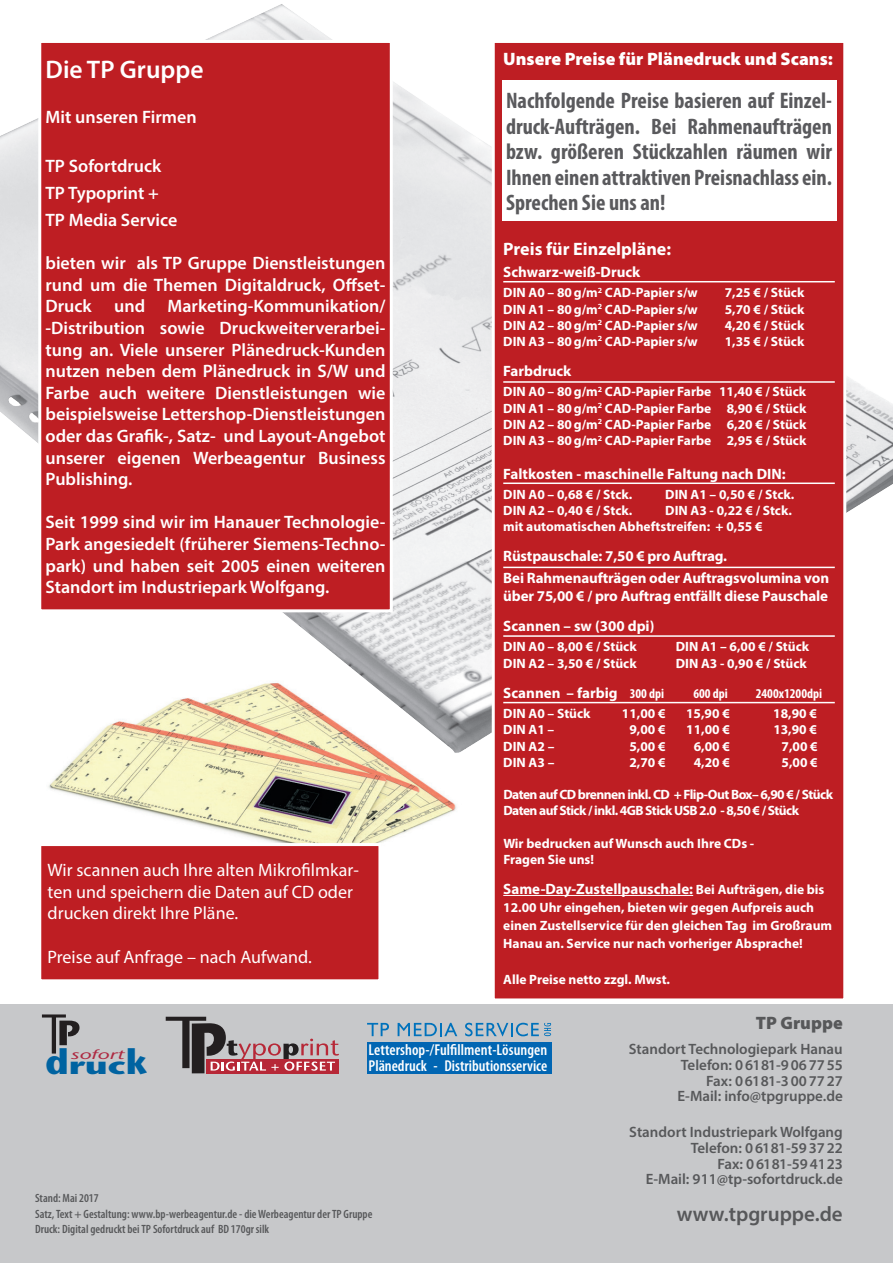
<style>
.page{position:relative;width:893px;height:1263px;background:#fff}
.page>*{position:absolute;margin:0;border:0;box-sizing:border-box;transform-origin:0 0}
.t1{font:600 25.5px "Myriad Pro";color:#fff}
.t2{font:700 24.6px "Stone Sans";color:#0063a1;scale:1.43 1}
.t3{font:700 condensed 22.5px/25.5px "Myriad Pro";color:#5a5a5d;text-align:justify}
.t4{font:600 21px "Myriad Pro";color:#57585a}
.t5{font:600 18px/21.6px "Myriad Pro";color:#fff;text-align:justify}
.t6{font:18px/21.6px "Myriad Pro";color:#fff}
.t7{font:900 18px "Myriad Pro";color:#fff}
.t8{font:700 18px "Myriad Pro";color:#fff}
.t9{font:900 18px "Myriad Pro";color:#57585a}
.t10{font:600 condensed 15.75px/15.8px "Myriad Pro";color:#fff}
.t11{font:700 15px/21.6px "Myriad Pro";letter-spacing:-.005em;color:#fff}
.t12{font:600 15px/15.8px "Myriad Pro";color:#57585a;text-align:right}
.t13{font:700 13.5px/16.2px "Myriad Pro";color:#fff}
.t14{font:700 13.5px/16.2px "Myriad Pro";letter-spacing:-.04em;color:#fff}
.t15{font:700 condensed 13.5px "Myriad Pro";color:#fff}
.t16{font:italic 13.2px "Stone Sans";color:#ae2a42;scale:1.74 1}
.t17{font:600 condensed 12px/15.8px "Myriad Pro";color:#57585a}
.s1{font-stretch:condensed;font-size:13.5px}
.s2{font-size:13.5px}
.s3{font-size:35.1px}
</style>
<div class="page">
<img style="left:167px;top:817px;width:272px;height:26px">
<div style="left:0;top:1005px;width:893px;height:258px;background:#c7c8ca"></div>
<img style="left:0;top:4px;width:893px;height:813px">
<div style="left:493px;top:41px;width:352px;height:959px;background:#be1e23"></div>
<hr style="left:503px;top:895px;width:190px;height:1px;background:#fff">
<div style="left:492px;top:40px;width:354px;height:961px;border:3px solid #fff"></div>
<div style="left:40px;top:41px;width:351px;height:570px;background:#be1e23"></div>
<div style="left:38px;top:40px;width:355px;height:572px;border:3px solid #fff"></div>
<div style="left:40px;top:844px;width:340px;height:137px;background:#be1e23"></div>
<div style="left:38px;top:843px;width:343px;height:139px;border:3px solid #fff"></div>
<div style="left:502px;top:81px;width:334px;height:140px;background:#fff"></div>
<svg style="left:42px;top:1014px;width:38px;height:39px"></svg>
<svg style="left:166px;top:1017px;width:173px;height:56px"></svg>
<svg style="left:367px;top:1023px;width:22px;height:13px"></svg>
<svg style="left:398px;top:1023px;width:59px;height:13px"></svg>
<svg style="left:465px;top:1023px;width:86px;height:13px"></svg>
<div style="left:367px;top:1042px;width:184px;height:32px;background:#0166b3"></div>
<hr style="left:503px;top:281px;width:332px;height:1px;background:#fff">
<hr style="left:503px;top:381px;width:332px;height:2px;background:#fff">
<hr style="left:503px;top:482px;width:332px;height:2px;background:#fff">
<hr style="left:503px;top:567px;width:332px;height:1px;background:#fff">
<hr style="left:503px;top:635px;width:332px;height:2px;background:#fff">
<hr style="left:503px;top:702px;width:332px;height:1px;background:#fff">
<h1 class="t1" style="left:46px;top:53px;width:159px">Die TP Gruppe</h1>
<h3 class="t5" style="left:46px;top:106px;width:153px">Mit unseren Firmen</h3>
<h3 class="t5" style="left:46px;top:152px;width:133px;line-height:27px;text-align:left">TP Sofortdruck<br>TP Typoprint +<br>TP Media Service</h3>
<p class="t5" style="left:46px;top:252px;width:342px">bieten wir als TP Gruppe Dienstleistungen rund um die Themen Digitaldruck, Offset-Druck und Marketing-Kommunikation/ -Distribution sowie Druckweiterverarbei&shy;tung an. Viele unserer Plänedruck-Kunden nutzen neben dem Plänedruck in S/W und Farbe auch weitere Dienstleistungen wie beispielsweise Lettershop-Dienstleistungen oder das Grafik-, Satz- und Layout-Angebot unserer eigenen Werbeagentur Business Publishing.</p>
<h3 class="t5" style="left:46px;top:511px;width:341px">Seit 1999 sind wir im Hanauer Technologie-Park angesiedelt (früherer Siemens-Techno&shy;park) und haben seit 2005 einen weiteren Standort im Industriepark Wolfgang.</h3>
<h3 class="t6" style="left:48px;top:859px;width:313px">Wir scannen auch Ihre alten Mikrofilmkar&shy;ten und speichern die Daten auf CD oder drucken direkt Ihre Pläne.</h3>
<h3 class="t6" style="left:48px;top:945px;width:266px">Preise auf Anfrage – nach Aufwand.</h3>
<h3 class="t7" style="left:503px;top:47px;width:331px">Unsere Preise für Plänedruck und Scans:</h3>
<h3 class="t3" style="left:506px;top:88px;width:328px">Nachfolgende Preise basieren auf Einzel&shy;druck-Aufträgen. Bei Rahmenaufträgen bzw. größeren Stückzahlen räumen wir Ihnen einen attraktiven Preisnachlass ein.<br>Sprechen Sie uns an!</h3>
<h3 class="t8" style="left:503px;top:237px;width:169px">Preis für Einzelpläne:</h3>
<p class="t11" style="left:503px;top:260px;width:139px">Schwarz-weiß-Druck</p>
<p class="t13" style="left:503px;top:284px;width:196px">DIN A0 – 80g/m<sup>2</sup> CAD-Papier s/w</p>
<p class="t13" style="left:725px;top:284px;width:81px">7,25 € / Stück</p>
<p class="t13" style="left:503px;top:300px;width:196px">DIN A1 – 80g/m<sup>2</sup> CAD-Papier s/w</p>
<p class="t13" style="left:725px;top:300px;width:81px">5,70 € / Stück</p>
<p class="t13" style="left:503px;top:317px;width:196px">DIN A2 – 80g/m<sup>2</sup> CAD-Papier s/w</p>
<p class="t13" style="left:725px;top:317px;width:81px">4,20 € / Stück</p>
<p class="t13" style="left:503px;top:333px;width:196px">DIN A3 – 80g/m<sup>2</sup> CAD-Papier s/w</p>
<p class="t13" style="left:725px;top:333px;width:81px">1,35 € / Stück</p>
<p class="t11" style="left:503px;top:360px;width:70px">Farbdruck</p>
<p class="t13" style="left:503px;top:383px;width:305px;text-align:justify">DIN A0 – 80g/m<sup>2</sup> CAD-Papier Farbe 11,40 € / Stück DIN A1 – 80g/m<sup>2</sup> CAD-Papier Farbe 8,90 € / Stück DIN A2 – 80g/m<sup>2</sup> CAD-Papier Farbe 6,20 € / Stück DIN A3 – 80g/m<sup>2</sup> CAD-Papier Farbe 2,95 € / Stück</p>
<p class="t11" style="left:503px;top:463px;width:284px">Faltkosten - maschinelle Faltung nach DIN:</p>
<p class="t13" style="left:503px;top:486px;width:131px">DIN A0 – 0,68 € / Stck.</p>
<p class="t13" style="left:665px;top:486px;width:131px">DIN A1 – 0,50 € / Stck.</p>
<p class="t13" style="left:503px;top:502px;width:131px">DIN A2 – 0,40 € / Stck.</p>
<p class="t13" style="left:503px;top:502px;width:290px;text-indent:162px">DIN A3 - 0,22 € / Stck. mit automatischen Abheftstreifen: + 0,55 €</p>
<p class="t11" style="left:503px;top:545px;width:327px">Rüstpauschale: 7,50 € pro Auftrag.<br>Bei Rahmenaufträgen oder Auftragsvolumina von</p>
<p class="t11" style="left:503px;top:580px;width:326px;line-height:30px">über 75,00 € / pro Auftrag entfällt diese Pauschale<br>Scannen – sw (300 dpi)</p>
<p class="t13" style="left:503px;top:638px;width:135px">DIN A0 – 8,00 € / Stück</p>
<p class="t13" style="left:676px;top:638px;width:135px">DIN A1 – 6,00 € / Stück</p>
<p class="t13" style="left:503px;top:655px;width:135px">DIN A2 – 3,50 € / Stück</p>
<p class="t13" style="left:676px;top:655px;width:133px">DIN A3 - 0,90 € / Stück</p>
<p class="t11" style="left:503px;top:681px;width:162px">Scannen – farbig <span class="s1">300 dpi</span></p>
<p class="t15" style="left:693px;top:685px;width:36px">600 dpi</p>
<p class="t15" style="left:756px;top:685px;width:68px">2400x1200dpi</p>
<p class="t13" style="left:503px;top:705px;width:89px">DIN A0 – Stück</p>
<p class="t13" style="left:622px;top:705px;width:45px">11,00 €</p>
<p class="t13" style="left:686px;top:705px;width:45px">15,90 €</p>
<p class="t13" style="left:773px;top:705px;width:45px">18,90 €</p>
<p class="t13" style="left:503px;top:721px;width:53px">DIN A1 –</p>
<p class="t13" style="left:629px;top:721px;width:38px">9,00 €</p>
<p class="t13" style="left:686px;top:721px;width:45px">11,00 €</p>
<p class="t13" style="left:773px;top:721px;width:45px">13,90 €</p>
<p class="t13" style="left:503px;top:737px;width:53px">DIN A2 –</p>
<p class="t13" style="left:629px;top:737px;width:38px">5,00 €</p>
<p class="t13" style="left:694px;top:737px;width:38px">6,00 €</p>
<p class="t13" style="left:781px;top:737px;width:38px">7,00 €</p>
<p class="t13" style="left:503px;top:754px;width:53px">DIN A3 –</p>
<p class="t13" style="left:629px;top:754px;width:38px">2,70 €</p>
<p class="t13" style="left:694px;top:754px;width:38px">4,20 €</p>
<p class="t13" style="left:781px;top:754px;width:38px">5,00 €</p>
<p class="t14" style="left:503px;top:786px;width:331px">Daten auf CD brennen inkl. CD + Flip-Out Box– 6,90 € / Stück<br>Daten auf Stick / inkl. 4GB Stick USB 2.0 - 8,50 € / Stück</p>
<p class="t13" style="left:503px;top:835px;width:252px">Wir bedrucken auf Wunsch auch Ihre CDs -<br>Fragen Sie uns!</p>
<p class="t11" style="left:503px;top:878px;width:323px">Same-Day-Zustellpauschale: <span class="s2">Bei Aufträgen, die bis</span></p>
<p class="t13" style="left:503px;top:898px;width:330px;line-height:18px">12.00 Uhr eingehen, bieten wir gegen Aufpreis auch einen Zustellservice für den gleichen Tag im Großraum<br>Hanau an. Service nur nach vorheriger Absprache!</p>
<p class="t13" style="left:503px;top:971px;width:168px">Alle Preise netto zzgl. Mwst.</p>
<p class="t16" style="left:70px;top:1047px;width:33px">sofort</p>
<p class="t10" style="left:369px;top:1041px;width:180px">Lettershop-/Fulfillment-Lösungen<br>Plänedruck - Distributionsservice</p>
<h2 class="t2" style="left:45px;top:1050px;width:73px"><span class="s3">d</span>ruc<span class="s3">k</span></h2>
<p class="t17" style="left:35px;top:1190px;width:339px">Stand: Mai 2017<br>Satz, Text + Gestaltung: www.bp-werbeagentur.de - die Werbeagentur der TP Gruppe<br>Druck: Digital gedruckt bei TP Sofortdruck auf BD 170gr silk</p>
<h3 class="t9" style="left:756px;top:1011px;width:88px">TP Gruppe</h3>
<p class="t12" style="left:629px;top:1041px;width:215px">Standort Technologiepark Hanau<br>Telefon: 06181-9067755<br>Fax: 06181-3007727<br>E-Mail: info@tpgruppe.de</p>
<p class="t12" style="left:629px;top:1124px;width:215px">Standort Industriepark Wolfgang<br>Telefon: 06181-593722<br>Fax: 06181-594123<br>E-Mail: 911@tp-sofortdruck.de</p>
<h3 class="t4" style="left:677px;top:1201px;width:168px">www.tpgruppe.de</h3>
</div>
